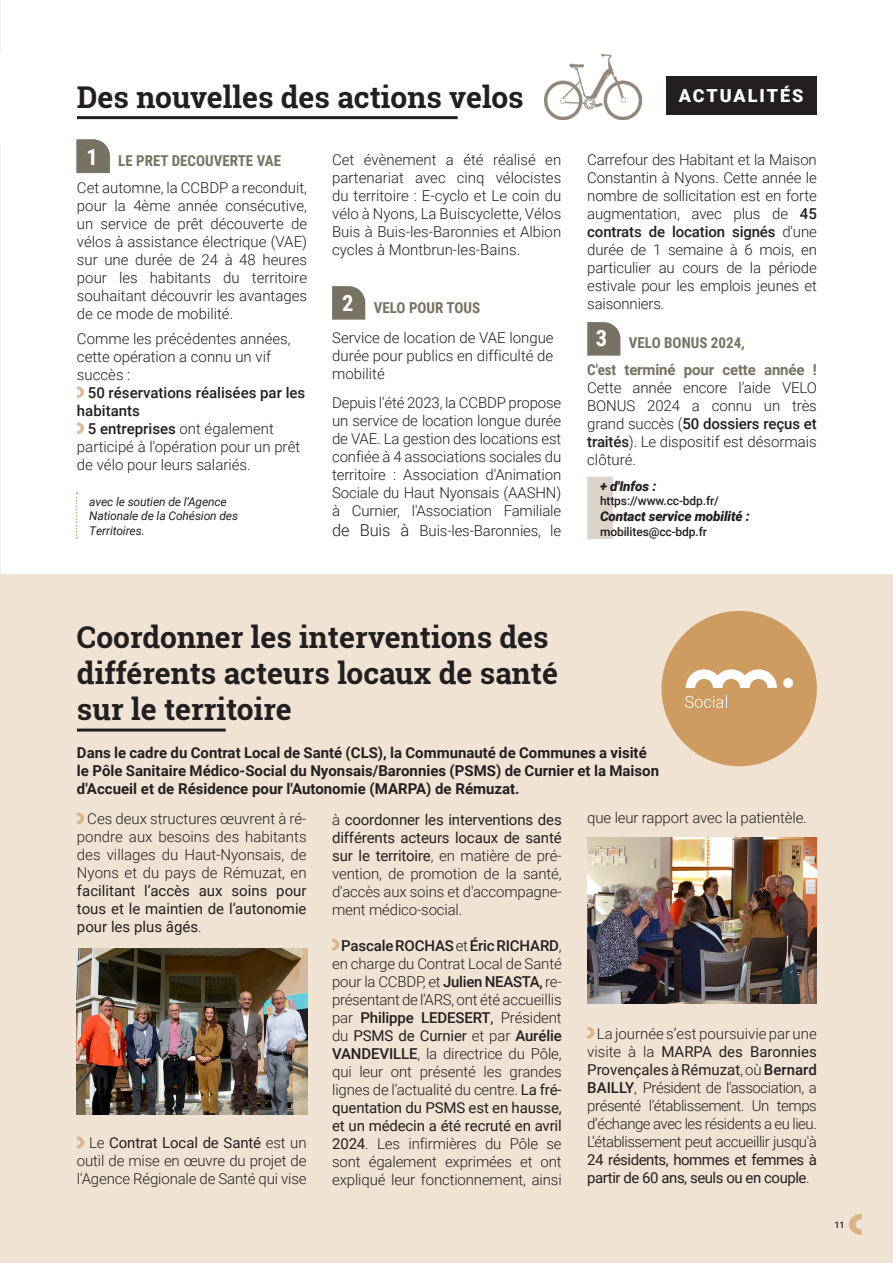
<style>
.page{position:relative;width:893px;height:1263px;background:#fff}
.page>*{position:absolute;margin:0;border:0;box-sizing:border-box;transform-origin:0 0}
.t1{font:700 30px/36px "Roboto Slab";color:#231f20}
.t2{font:700 22.5px "Roboto Condensed";color:#fff}
.t3{font:900 18px "Roboto";letter-spacing:.11em;color:#fff}
.t4{font:300 15px/18px "Roboto";letter-spacing:-.01em;color:#231f20;text-align:justify}
.t5{font:700 15px/18px "Roboto";color:#231f20}
.t6{font:15px/18px "Roboto";letter-spacing:-.01em;color:#231f20;text-align:justify}
.t7{font:500 15px "Roboto";color:#231f20}
.t8{font:15px/18px "Roboto";letter-spacing:-.03em;color:#231f20}
.t9{font:700 15px "Roboto Condensed";color:#787262}
.t10{font:italic 900 13.5px "Roboto";letter-spacing:-.01em;color:#231f20}
.t11{font:italic 12px/14.4px "Roboto";letter-spacing:-.01em;color:#231f20}
.t12{font:500 12px "Roboto";letter-spacing:-.01em;color:#231f20}
.t13{font:500 9px "Roboto";color:#231f20}
.s1{font-weight:300}
.s2{font-size:16.5px}
.s3{font-weight:500}
.s4{font-family:"Roboto Condensed";font-weight:700;color:#787262}
.s5{font-weight:700;color:#787262}
.s6{font-weight:400}
</style>
<div class="page">
<div style="left:1px;top:574px;width:892px;height:689px;background:#f1e3d3"></div>
<div style="left:666px;top:77px;width:150px;height:38px;background:#231f20"></div>
<svg style="left:849px;top:1214px;width:13px;height:21px"></svg>
<div style="left:661px;top:611px;width:156px;height:155px;background:#ce9c61;border-radius:50%"></div>
<svg style="left:685px;top:695px;width:42px;height:13px"></svg>
<svg style="left:686px;top:669px;width:91px;height:19px"></svg>
<div style="left:783px;top:678px;width:10px;height:10px;background:#fff;border-radius:50%"></div>
<hr style="left:77px;top:728px;width:149px;height:3px;background:#231f20">
<hr style="left:77px;top:116px;width:381px;height:3px;background:#231f20">
<svg style="left:77px;top:812px;width:7px;height:12px"></svg>
<svg style="left:77px;top:1136px;width:7px;height:12px"></svg>
<svg style="left:332px;top:939px;width:7px;height:11px"></svg>
<svg style="left:587px;top:1027px;width:7px;height:12px"></svg>
<img style="left:77px;top:948px;width:230px;height:167px">
<img style="left:587px;top:837px;width:230px;height:166px">
<svg style="left:0;top:0;width:183px;height:574px"></svg>
<svg style="left:332px;top:286px;width:33px;height:34px"></svg>
<svg style="left:587px;top:322px;width:33px;height:34px"></svg>
<div style="left:587px;top:477px;width:26px;height:62px;background:#ddd5ca"></div>
<img style="left:544px;top:55px;width:98px;height:64px">
<h1 class="t1" style="left:77px;top:78px;width:448px">Des nouvelles des actions velos</h1>
<h2 class="t2" style="left:87px;top:141px;width:13px">1</h2>
<p class="t9" style="left:118px;top:150px;width:164px">LE PRET DECOUVERTE VAE</p>
<p class="t4" style="left:77px;top:178px;width:232px">Cet automne, la CCBDP a reconduit, pour la 4ème année consécutive, un service de prêt découverte de vélos à assistance électrique (VAE) sur une durée de 24 à 48 heures pour les habitants du territoire souhaitant découvrir les avantages de ce mode de mobilité.</p>
<p class="t4" style="left:77px;top:329px;width:215px;text-align:left">Comme les précédentes années, cette opération a connu un vif succès :</p>
<p class="t7" style="left:88px;top:382px;width:219px">50 réservations réalisées par les</p>
<p class="t7" style="left:77px;top:400px;width:64px">habitants</p>
<p class="t7" style="left:88px;top:418px;width:188px">5 entreprises <span class="s1">ont également</span></p>
<p class="t4" style="left:77px;top:437px;width:225px">participé à l'opération pour un prêt</p>
<p class="t4" style="left:77px;top:455px;width:175px">de vélo pour leurs salariés.</p>
<p class="t11" style="left:89px;top:494px;width:150px">avec le soutien de l’Agence<br>Nationale de la Cohésion des<br>Territoires.</p>
<p class="t4" style="left:332px;top:150px;width:231px">Cet évènement a été réalisé en partenariat avec cinq vélocistes du territoire : E-cyclo et Le coin du vélo à Nyons, La Buiscyclette, Vélos Buis à Buis-les-Baronnies et Albion cycles à Montbrun-les-Bains.</p>
<h2 class="t2" style="left:342px;top:287px;width:13px">2</h2>
<p class="t9" style="left:374px;top:298px;width:108px">VELO POUR TOUS</p>
<p class="t4" style="left:332px;top:328px;width:223px">Service de location de VAE longue durée pour publics en difficulté de mobilité</p>
<p class="t4" style="left:332px;top:393px;width:231px">Depuis l'été 2023, la CCBDP propose un service de location longue durée de VAE. La gestion des locations est confiée à 4 associations sociales du territoire : Association d'Animation Sociale du Haut Nyonsais (AASHN) à Curnier, l'Association Familiale</p>
<p class="t4" style="left:332px;top:521px;width:231px"><span class="s2">de Buis à</span> Buis-les-Baronnies, le</p>
<p class="t3" style="left:679px;top:83px;width:126px">ACTUALITÉS</p>
<p class="t4" style="left:587px;top:150px;width:231px">Carrefour des Habitant et la Maison Constantin à Nyons. Cette année le nombre de sollicitation est en forte augmentation, avec plus de <span class="s3">45 contrats de location signés</span> d'une durée de 1 semaine à 6 mois, en particulier au cours de la période estivale pour les emplois jeunes et saisonniers.</p>
<h2 class="t2" style="left:596px;top:322px;width:13px">3</h2>
<p class="t9" style="left:629px;top:332px;width:118px">VELO BONUS 2024,</p>
<p class="t4" style="left:587px;top:360px;width:231px"><span class="s4">C'est</span> <span class="s5">terminé pour cette année !<br></span>Cette année encore l’aide VELO BONUS 2024 a connu un très grand succès (<span class="s3">50 dossiers reçus et traités</span>). Le dispositif est désormais clôturé.</p>
<p class="t10" style="left:600px;top:477px;width:58px">+ d'Infos :</p>
<p class="t12" style="left:600px;top:493px;width:120px">https://www.cc-bdp.fr/</p>
<p class="t10" style="left:600px;top:507px;width:151px">Contact service mobilité :</p>
<p class="t12" style="left:600px;top:523px;width:108px">mobilites@cc-bdp.fr</p>
<h1 class="t1" style="left:77px;top:619px;width:483px">Coordonner les interventions des différents acteurs locaux de santé sur le territoire</h1>
<p class="t5" style="left:77px;top:743px;width:584px">Dans le cadre du Contrat Local de Santé (CLS), la Communauté de Communes a visité le Pôle Sanitaire Médico-Social du Nyonsais/Baronnies (PSMS) de Curnier et la Maison d'Accueil et de Résidence pour l'Autonomie (MARPA) de Rémuzat.</p>
<p class="t4" style="left:77px;top:809px;width:231px;text-indent:10px">Ces deux structures œuvrent à ré&shy;pondre aux besoins des habitants des villages du Haut-Nyonsais, de Nyons et du pays de Rémuzat, en</p>
<p class="t6" style="left:77px;top:881px;width:231px">facilitant l’accès aux soins pour tous et le maintien de l’autonomie pour les plus âgés<span class="s1">.</span></p>
<p class="t4" style="left:77px;top:1133px;width:231px;text-indent:12px">Le <span class="s6">Contrat Local de Santé</span> est un outil de mise en œuvre du projet de l'Agence Régionale de Santé qui vise</p>
<p class="t4" style="left:332px;top:810px;width:231px">à <span class="s6">coordonner les interventions des différents acteurs locaux de santé sur le territoire</span>, en matière de pré&shy;vention, de promotion de la santé, d'accès aux soins et d'accompagne&shy;ment médico-social.</p>
<p class="t4" style="left:332px;top:936px;width:231px;text-indent:9px"><span class="s3">Pascale ROCHAS</span>et<span class="s3">Éric RICHARD</span>, en charge du Contrat Local de Santé pour la CCBDP, et <span class="s3">Julien NEASTA,</span> re&shy;présentant de l’ARS, ont été accueillis par <span class="s3">Philippe LEDESERT</span><span class="s6">,</span> Président du <span class="s6">PSMS de Curnier</span> et par <span class="s3">Aurélie VANDEVILLE</span>, la directrice du Pôle, qui leur ont présenté les grandes lignes de l’actualité du centre. <span class="s6">La fré&shy;quentation du PSMS est en hausse, et un médecin a été recruté en avril 2024</span>. Les infirmières du Pôle se sont également exprimées et ont expliqué leur fonctionnement, ainsi</p>
<p class="t4" style="left:587px;top:808px;width:221px">que leur rapport avec la patientèle.</p>
<p class="t4" style="left:587px;top:1024px;width:231px;text-indent:10px">La journée s’est poursuivie par une visite à la <span class="s6">MARPA des Baronnies Provençales à Rémuzat</span>, où <span class="s3">Bernard BAILLY</span>, Président de l'association, a présenté l’établissement. Un temps d’échange avec les résidents a eu lieu.<br>L’établissement peut accueillir jusqu'à</p>
<p class="t8" style="left:587px;top:1150px;width:231px">24 résidents, hommes et femmes à partir de 60 ans, seuls ou en couple<span class="s1">.</span></p>
<p class="t13" style="left:834px;top:1218px;width:12px">11</p>
</div>
